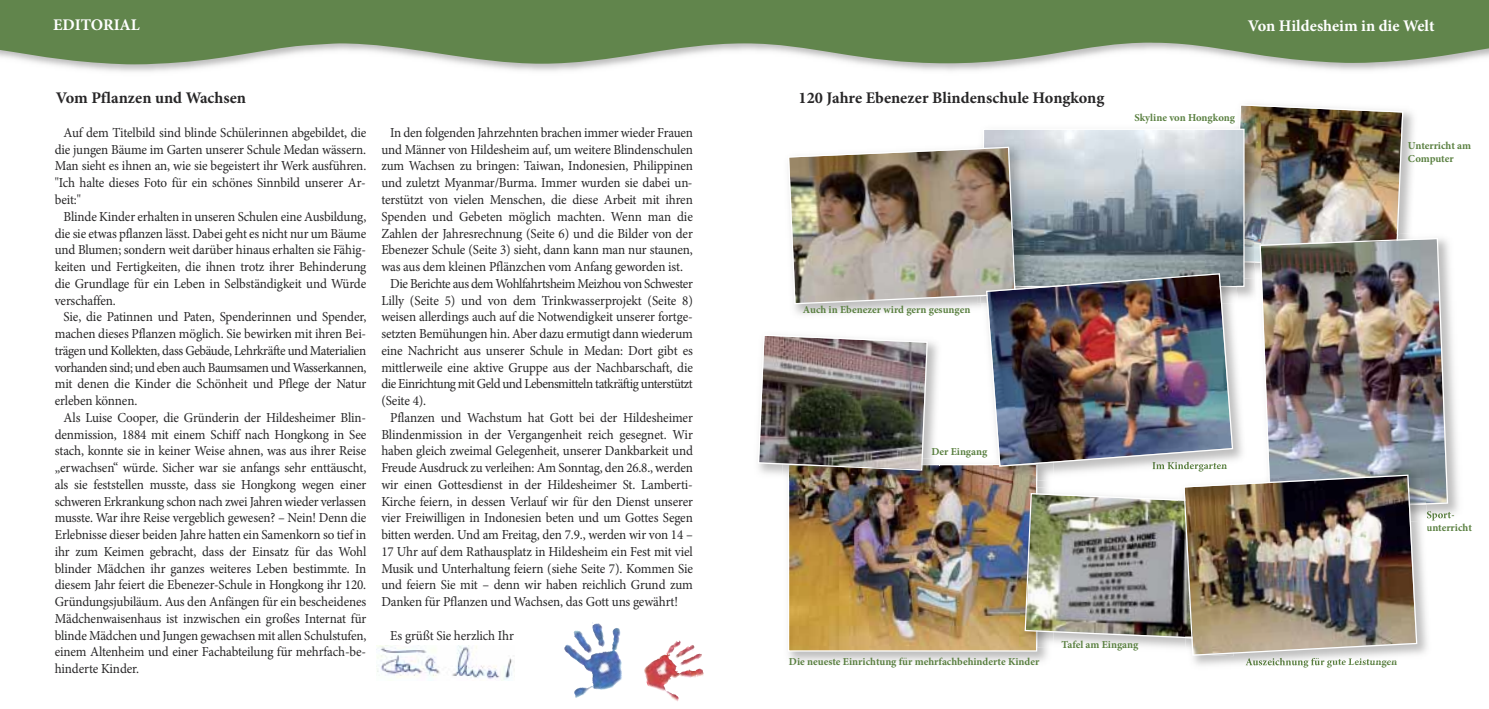
<style>
.page{position:relative;width:1489px;height:709px;background:#fff}
.page>*{position:absolute;margin:0;border:0;box-sizing:border-box;transform-origin:0 0}
.t1{font:700 16.25px "Minion Pro";color:#272627}
.t2{font:700 16.25px "Minion Pro";color:#fff}
.t3{font:13.75px/16.8px "Minion Pro";letter-spacing:-.01em;color:#272627;text-align:justify;scale:.95 1}
.t4{font:13.75px "Minion Pro";letter-spacing:-.035em;color:#272627;scale:.95 1}
.t5{font:13.75px "Minion Pro";letter-spacing:-.03em;color:#272627;scale:.95 1}
.t6{font:700 10.62px/12.8px "Minion Pro";color:#5a8041}
.s1{font-family:"Koz Min Pr 6 N";font-weight:500}
</style>
<div class="page">
<img style="left:790px;top:466px;width:245px;height:183px">
<img style="left:1237px;top:279px;width:16px;height:19px">
<img style="left:1244px;top:269px;width:9px;height:10px">
<img style="left:984px;top:131px;width:258px;height:154px">
<svg style="left:0;top:0;width:1488px;height:65px;fill:#61854c"></svg>
<img style="left:377px;top:645px;width:136px;height:35px">
<img style="left:984px;top:140px;width:47px;height:6px">
<img style="left:1035px;top:487px;width:18px;height:161px">
<img style="left:1018px;top:487px;width:19px;height:160px">
<img style="left:1023px;top:492px;width:153px;height:148px">
<img style="left:1253px;top:269px;width:5px;height:25px">
<img style="left:1232px;top:104px;width:171px;height:165px">
<img style="left:1434px;top:511px;width:20px;height:8px">
<img style="left:1258px;top:237px;width:190px;height:274px">
<img style="left:789px;top:465px;width:150px;height:22px">
<img style="left:757px;top:334px;width:171px;height:137px">
<img style="left:1176px;top:477px;width:258px;height:190px">
<img style="left:1177px;top:500px;width:5px;height:138px">
<img style="left:1245px;top:657px;width:51px;height:8px">
<img style="left:1320px;top:658px;width:45px;height:7px">
<img style="left:1417px;top:476px;width:9px;height:51px">
<svg style="left:1426px;top:516px;width:1px;height:15px"></svg>
<img style="left:1269px;top:468px;width:156px;height:41px">
<img style="left:1182px;top:474px;width:235px;height:182px">
<img style="left:981px;top:329px;width:268px;height:150px">
<img style="left:1037px;top:467px;width:16px;height:14px">
<img style="left:1035px;top:467px;width:2px;height:14px">
<img style="left:992px;top:467px;width:43px;height:17px">
<img style="left:1031px;top:266px;width:206px;height:32px">
<img style="left:787px;top:146px;width:244px;height:159px">
<img style="left:979px;top:283px;width:6px;height:12px">
<img style="left:1152px;top:467px;width:51px;height:4px">
<img style="left:985px;top:272px;width:248px;height:195px">
<img style="left:564px;top:622px;width:41px;height:31px">
<img style="left:644px;top:642px;width:32px;height:30px">
<p class="t2" style="left:53px;top:18px;width:88px">EDITORIAL</p>
<p class="t2" style="left:1247px;top:20px;width:188px">Von Hildesheim in die Welt</p>
<p class="t1" style="left:56px;top:91px;width:192px">Vom Pflanzen und Wachsen</p>
<p class="t1" style="left:798px;top:91px;width:307px">120 Jahre Ebenezer Blindenschule Hongkong</p>
<p class="t6" style="left:1134px;top:112px;width:102px">Skyline von Hongkong</p>
<p class="t3" style="left:55px;top:125px;width:329px;text-indent:9px">Auf dem Titelbild sind blinde Schülerinnen abgebildet, die die jungen Bäume im Garten unserer Schule Medan wässern.<br>Man sieht es ihnen an, wie sie begeistert ihr Werk ausführen. "Ich halte dieses Foto für ein schönes Sinnbild unserer Ar&shy;beit:"</p>
<p class="t3" style="left:55px;top:209px;width:329px;text-indent:9px">Blinde Kinder erhalten in unseren Schulen eine Ausbildung, die sie etwas pflanzen lässt. Dabei geht es nicht nur um Bäume und Blumen; sondern weit darüber hinaus erhalten sie Fähig&shy;keiten und Fertigkeiten, die ihnen trotz ihrer Behinderung die Grundlage für ein Leben in Selbständigkeit und Würde verschaffen.</p>
<p class="t3" style="left:55px;top:310px;width:329px;text-indent:9px">Sie, die Patinnen und Paten, Spenderinnen und Spender, machen dieses Pflanzen möglich. Sie bewirken mit ihren Bei&shy;trägen und Kollekten, dass Gebäude, Lehrkräfte und Materialien vorhanden sind; und eben auch Baumsamen und Wasserkannen, mit denen die Kinder die Schönheit und Pflege der Natur erleben können.</p>
<p class="t3" style="left:55px;top:410px;width:329px;text-indent:9px">Als Luise Cooper, die Gründerin der Hildesheimer Blin&shy;denmission, 1884 mit einem Schiff nach Hongkong in See stach, konnte sie in keiner Weise ahnen, was aus ihrer Reise „erwachsen“ würde. Sicher war sie anfangs sehr enttäuscht, als sie feststellen musste, dass sie Hongkong wegen einer schweren Erkrankung schon nach zwei Jahren wieder verlassen musste. War ihre Reise vergeblich gewesen? – Nein! Denn die Erlebnisse dieser beiden Jahre hatten ein Samenkorn so tief in ihr zum Keimen gebracht, dass der Einsatz für das Wohl blinder Mädchen ihr ganzes weiteres Leben bestimmte. In diesem Jahr feiert die Ebenezer-Schule in Hongkong ihr 120.<br>Gründungsjubiläum. Aus den Anfängen für ein bescheidenes Mädchenwaisenhaus ist inzwischen ein großes Internat für blinde Mädchen und Jungen gewachsen mit allen Schulstufen, einem Altenheim und einer Fachabteilung für mehrfach-be&shy;hinderte Kinder.</p>
<p class="t3" style="left:390px;top:125px;width:320px">In den folgenden Jahrzehnten brachen immer wieder Frauen</p>
<p class="t3" style="left:381px;top:142px;width:329px">und Männer von Hildesheim auf, um weitere Blindenschulen</p>
<p class="t3" style="left:381px;top:159px;width:329px">zum Wachsen zu bringen: Taiwan, Indonesien, Philippinen</p>
<p class="t3" style="left:381px;top:176px;width:329px">und zuletzt Myanmar/Burma. Immer wurden sie dabei un-</p>
<p class="t3" style="left:381px;top:192px;width:329px">terstützt von vielen Menschen, die diese Arbeit mit ihren</p>
<p class="t3" style="left:381px;top:209px;width:329px">Spenden und Gebeten möglich machten. Wenn man die</p>
<p class="t3" style="left:381px;top:226px;width:329px">Zahlen der Jahresrechnung (Seite 6) und die Bilder von der</p>
<p class="t3" style="left:381px;top:243px;width:329px">Ebenezer Schule (Seite 3) sieht, dann kann man nur staunen,</p>
<p class="t3" style="left:381px;top:259px;width:319px">was aus dem kleinen Pflänzchen vom Anfang geworden ist.</p>
<p class="t5" style="left:390px;top:278px;width:320px">Die Berichte aus dem Wohlfahrtsheim Meizhou von Schwester</p>
<p class="t3" style="left:381px;top:293px;width:329px">Lilly (Seite 5) und von dem Trinkwasserprojekt (Seite 8)</p>
<p class="t3" style="left:381px;top:310px;width:329px">weisen allerdings auch auf die Notwendigkeit unserer fortge-</p>
<p class="t3" style="left:381px;top:326px;width:329px">setzten Bemühungen hin. Aber dazu ermutigt dann wiederum</p>
<p class="t3" style="left:381px;top:343px;width:329px">eine Nachricht aus unserer Schule in Medan: Dort gibt es</p>
<p class="t3" style="left:381px;top:360px;width:329px">mittlerweile eine aktive Gruppe aus der Nachbarschaft, die</p>
<p class="t4" style="left:381px;top:378px;width:329px">die Einrichtung mit Geld und Lebensmitteln tatkräftig unterstützt</p>
<p class="t3" style="left:381px;top:393px;width:49px">(Seite 4).</p>
<p class="t3" style="left:390px;top:410px;width:320px">Pflanzen und Wachstum hat Gott bei der Hildesheimer</p>
<p class="t3" style="left:381px;top:427px;width:329px">Blindenmission in der Vergangenheit reich gesegnet. Wir</p>
<p class="t3" style="left:381px;top:444px;width:329px">haben gleich zweimal Gelegenheit, unserer Dankbarkeit und</p>
<p class="t3" style="left:381px;top:460px;width:329px">Freude Ausdruck zu verleihen: Am Sonntag, den 26.8., werden</p>
<p class="t3" style="left:381px;top:477px;width:329px">wir einen Gottesdienst in der Hildesheimer St. Lamberti-</p>
<p class="t3" style="left:381px;top:494px;width:329px">Kirche feiern, in dessen Verlauf wir für den Dienst unserer</p>
<p class="t3" style="left:381px;top:511px;width:329px">vier Freiwilligen in Indonesien beten und um Gottes Segen</p>
<p class="t3" style="left:381px;top:527px;width:329px">bitten werden. Und am Freitag, den 7.9., werden wir von 14 –</p>
<p class="t3" style="left:381px;top:544px;width:329px">17 Uhr auf dem Rathausplatz in Hildesheim ein Fest mit viel</p>
<p class="t3" style="left:381px;top:561px;width:329px">Musik und Unterhaltung feiern (siehe Seite 7). Kommen Sie</p>
<p class="t3" style="left:381px;top:578px;width:329px">und feiern Sie mit – denn wir haben reichlich Grund zum</p>
<p class="t3" style="left:381px;top:594px;width:314px">Danken für Pflanzen und Wachsen, das Gott uns gewährt!</p>
<p class="t3" style="left:390px;top:628px;width:132px">Es grüßt Sie herzlich Ihr</p>
<p class="t6" style="left:802px;top:304px;width:169px">Auch in Ebenezer wird gern gesungen</p>
<p class="t6" style="left:931px;top:446px;width:57px">Der Eingang</p>
<p class="t6" style="left:788px;top:656px;width:252px">Die neueste Einrichtung fu<span class="s1">̈</span>r mehrfachbehinderte Kinder</p>
<p class="t6" style="left:1061px;top:639px;width:78px">Tafel am Eingang</p>
<p class="t6" style="left:1407px;top:140px;width:65px">Unterricht am<br>Computer</p>
<p class="t6" style="left:1426px;top:522px;width:47px">unterricht</p>
<p class="t6" style="left:1245px;top:656px;width:153px">Auszeichnung fu<span class="s1">̈</span>r gute Leistungen</p>
</div>
